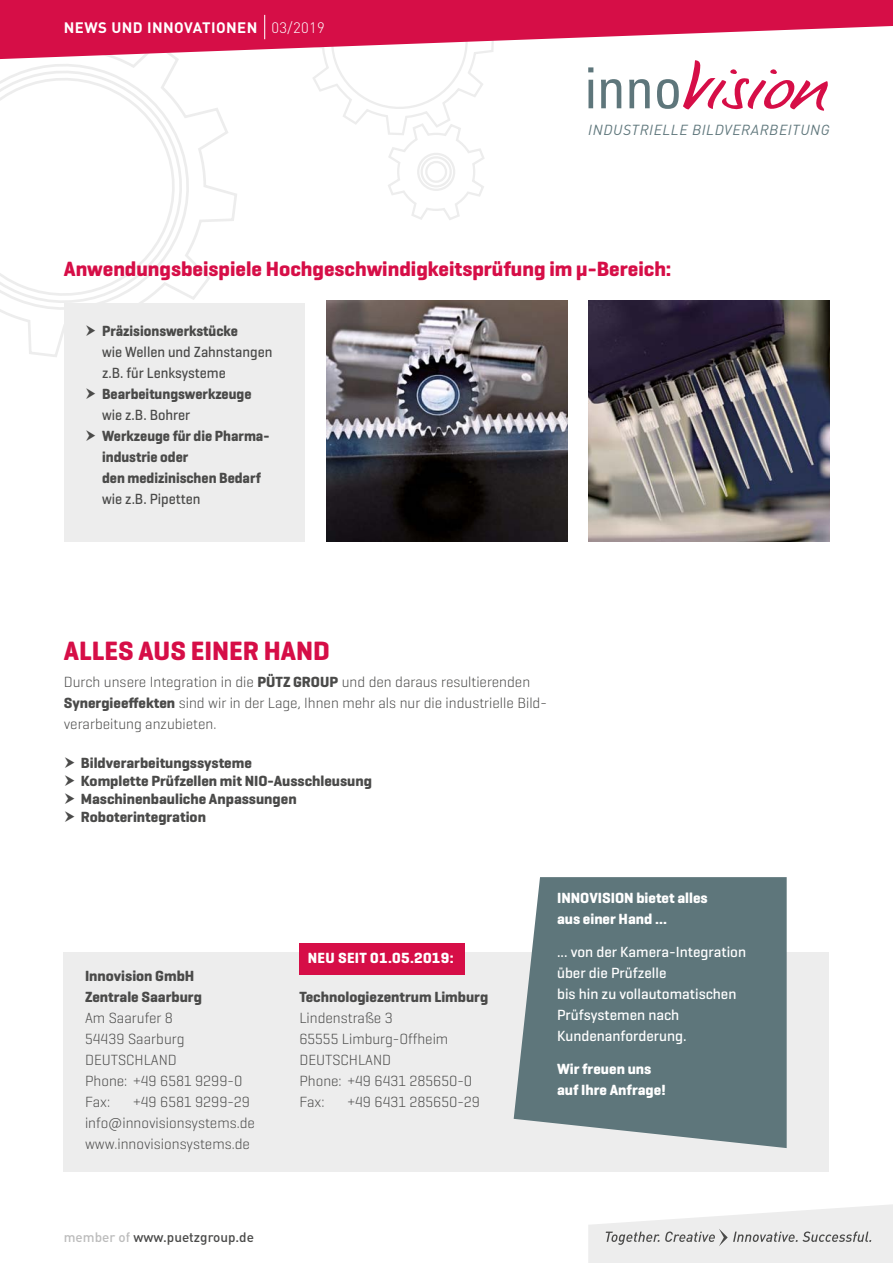
<style>
.page{position:relative;width:893px;height:1263px;background:#fff}
.page>*{position:absolute;margin:0;border:0;box-sizing:border-box;transform-origin:0 0}
.t1{font:700 27px "Geogrotesque";color:#d60e47}
.t2{font:700 21px "Geogrotesque";color:#d60e47}
.t3{font:300 15px/21px "Geogrotesque";color:#4a4a49}
.t4{font:700 15px/18px "Geogrotesque";color:#4a4a49}
.t5{font:500 15px/21px "Geogrotesque";color:#fff}
.t6{font:700 15px/21px "Geogrotesque";color:#4a4a49;scale:.95 1}
.t7{font:500 15px/21px "Geogrotesque";color:#4a4a49;scale:.95 1}
.t8{font:700 15px/21px "Geogrotesque";color:#fff}
.t9{font:700 15px "DIN Pro";letter-spacing:.03em;color:#fff}
.t10{font:700 15px "Geogrotesque";letter-spacing:.02em;color:#fff}
.t11{font:italic 14.4px "DIN Pro";letter-spacing:.04em;color:#5e767b}
.t12{font:500 13.5px "DIN Pro";color:#4a4a49}
.s1{font-weight:300}
.s2{font-weight:700}
.s3{font-family:"DIN Pro"}
.s4{color:#bcbcbc}
</style>
<div class="page">
<svg style="left:22px;top:108px;width:215px;height:249px"></svg>
<svg style="left:0;top:59px;width:200px;height:261px"></svg>
<svg style="left:313px;top:59px;width:171px;height:161px"></svg>
<svg style="left:588px;top:1204px;width:305px;height:59px"></svg>
<svg style="left:0;top:0;width:893px;height:59px;fill:#d60e47"></svg>
<svg style="left:264px;top:15px;width:1px;height:24px"></svg>
<svg style="left:588px;top:67px;width:5px;height:41px"></svg>
<svg style="left:601px;top:79px;width:20px;height:29px"></svg>
<svg style="left:629px;top:79px;width:21px;height:29px"></svg>
<svg style="left:657px;top:60px;width:171px;height:51px"></svg>
<div style="left:64px;top:952px;width:765px;height:219px;background:#ededed"></div>
<svg style="left:514px;top:877px;width:273px;height:271px;background:#6c8286"></svg>
<img style="left:326px;top:300px;width:241px;height:241px">
<img style="left:588px;top:300px;width:241px;height:241px">
<div style="left:64px;top:303px;width:241px;height:238px;background:#ededed"></div>
<div style="left:299px;top:943px;width:166px;height:31px;background:#d60e47"></div>
<p class="t9" style="left:64px;top:17px;width:262px">NEWS UN D INNOVATION EN <span class="s1">03/2019</span></p>
<p class="t11" style="left:588px;top:120px;width:243px">INDUSTRIELLE BILDVERARBEITUNG</p>
<h2 class="t2" style="left:64px;top:256px;width:609px">Anwendungsbeispiele Hochgeschwindigkeitsprüfung im µ-Bereich:</h2>
<p class="t6" style="left:102px;top:321px;width:144px">Präzisionswerkstücke</p>
<p class="t7" style="left:102px;top:341px;width:181px">wie Wellen und Zahnstangen z.B. für Lenksysteme</p>
<p class="t6" style="left:102px;top:384px;width:159px">Bearbeitungswerkzeuge</p>
<p class="t7" style="left:102px;top:404px;width:94px">wie z.B. Bohrer</p>
<p class="t6" style="left:102px;top:426px;width:178px">Werkzeuge für die Pharma&shy;industrie oder<br>den medizinischen Bedarf</p>
<p class="t7" style="left:102px;top:488px;width:105px">wie z.B. Pipetten</p>
<h1 class="t1" style="left:64px;top:634px;width:268px">Alles aus ein er Han d</h1>
<p class="t3" style="left:64px;top:671px;width:485px">Durch unsere Integration in die <span class="s2">Pütz Group</span> und den daraus resultierenden<br><span class="s2">Synergieeffekten</span> sind wir in der Lage, Ihnen mehr als nur die industrielle Bild&shy;verarbeitung anzubieten.</p>
<p class="t4" style="left:81px;top:754px;width:293px">Bildverarbeitungssysteme<br>Komplette Prüfzellen mit NIO-Ausschleusung<br>Maschinenbauliche Anpassungen<br>Roboterintegration</p>
<p class="t4" style="left:85px;top:966px;width:118px;line-height:21px">Innovision GmbH<br>Zentrale Saarburg</p>
<p class="t3" style="left:85px;top:1007px;width:159px">Am Saarufer 8<br>54439 Saarburg<br>Deutsch land<br>Phone: +49 6581 9299-0<br>Fax:</p>
<p class="t3" style="left:85px;top:1091px;width:171px;text-indent:48px">+49 6581 9299-29 info<span class="s3">@</span>innovisionsystems.de www.innovisionsystems.de</p>
<p class="t10" style="left:308px;top:949px;width:147px">Neu seit 01.05.2019:</p>
<p class="t4" style="left:299px;top:988px;width:190px">Technologiezentrum Limburg</p>
<p class="t3" style="left:299px;top:1007px;width:174px">Lindenstraße 3<br>65555 Limburg-Offheim<br>DEUTSCHLAND<br>Phone: +49 6431 285650-0<br>Fax:</p>
<p class="t3" style="left:347px;top:1091px;width:134px">+49 6431 285650-29</p>
<p class="t8" style="left:557px;top:888px;width:152px;text-indent:79px">bietet alles aus einer Hand ...</p>
<p class="t5" style="left:557px;top:941px;width:191px">... von der Kamera-Integration über die Prüfzelle<br>bis hin zu vollautomatischen<br>Prüfsystemen nach<br>Kundenanforderung.</p>
<p class="t8" style="left:557px;top:1059px;width:110px">Wir freuen uns auf Ihre Anfrage!</p>
<p class="t8" style="left:557px;top:888px;width:14px">Innovision</p>
<p class="t12" style="left:64px;top:1228px;width:192px"><span class="s4">member of</span> www.puetzgroup.de</p>
</div>
